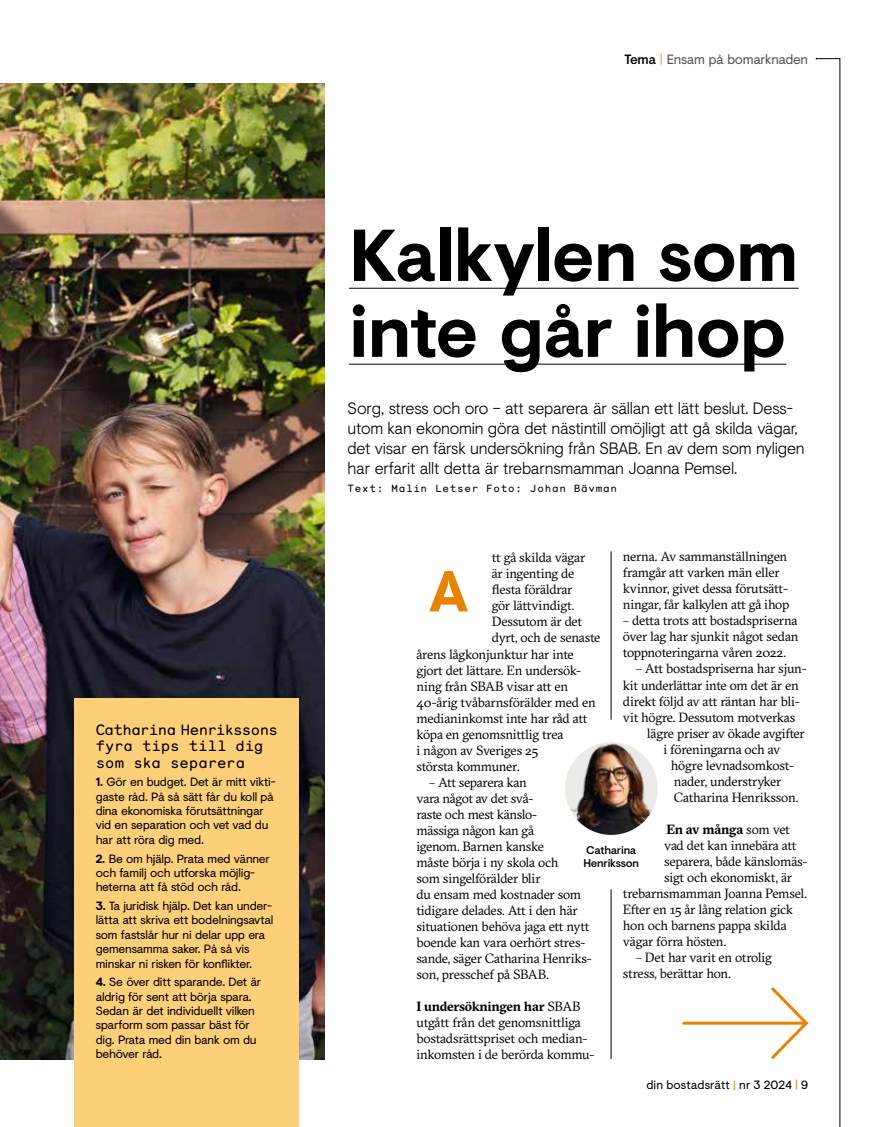
<style>
.page{position:relative;width:872px;height:1127px;background:#fff}
.page>*{position:absolute;margin:0;border:0;box-sizing:border-box;transform-origin:0 0}
.t1{font:700 73.2px/75.9px "Visuelt";letter-spacing:-.02em;color:#000}
.t2{font:700 57.45px "Visuelt";color:#e98200}
.t3{font:300 16.5px/19.8px "Visuelt";letter-spacing:-.015em;color:#000}
.t4{font:15px/16.5px "Monosten";letter-spacing:-.015em;color:#000}
.t5{font:13.5px "Visuelt";letter-spacing:-.02em;color:#575756}
.t6{font:13.35px/16px "GT Sectra";letter-spacing:-.02em;color:#000}
.t7{font:700 13.35px "GT Sectra";letter-spacing:-.02em;color:#000}
.t8{font:12px/14.4px "Visuelt";letter-spacing:-.02em;color:#000}
.t9{font:12px "Visuelt";letter-spacing:.01em;color:#000}
.t10{font:500 11.25px/13.5px "Visuelt";letter-spacing:-.02em;color:#000}
.t11{font:10.5px "Monosten";letter-spacing:.075em;color:#000}
.s1{font-weight:700}
.s2{font-weight:500;color:#000}
.s3{color:#ef9c3f}
.s4{font-weight:400}
.s5{color:#e98200}
</style>
<div class="page">
<img style="left:0;top:84px;width:325px;height:975px">
<svg style="left:816px;top:58px;width:24px;height:1069px"></svg>
<hr style="left:611px;top:551px;width:1px;height:169px;background:#000">
<svg style="left:768px;top:987px;width:41px;height:72px"></svg>
<hr style="left:683px;top:1021px;width:123px;height:3px;background:#e98200">
<hr style="left:349px;top:288px;width:449px;height:1px;background:#000">
<hr style="left:349px;top:364px;width:437px;height:1px;background:#000">
<div style="left:74px;top:698px;width:225px;height:429px;background:#fdcf79"></div>
<img style="left:565px;top:742px;width:92px;height:93px;border-radius:46px">
<hr style="left:611px;top:889px;width:1px;height:170px;background:#000">
<p class="t4" style="left:96px;top:721px;width:184px">Catharina Henrikssons fyra tips till dig som ska separera</p>
<p class="t8" style="left:96px;top:774px;width:181px"><span class="s1">1.</span> Gör en budget. Det är mitt vikti&shy;gaste råd. På så sätt får du koll på dina ekonomiska förutsättningar vid en separation och vet vad du har att röra dig med.</p>
<p class="t8" style="left:96px;top:851px;width:176px"><span class="s1">2.</span> Be om hjälp. Prata med vänner och familj och utforska möjlig&shy;heterna att få stöd och råd.</p>
<p class="t8" style="left:96px;top:898px;width:179px"><span class="s1">3.</span> Ta juridisk hjälp. Det kan under&shy;lätta att skriva ett bodelningsavtal som fastslår hur ni delar upp era gemensamma saker. På så vis minskar ni risken för konflikter.</p>
<p class="t8" style="left:96px;top:974px;width:167px"><span class="s1">4.</span> Se över ditt sparande. Det är aldrig för sent att börja spara.<br>Sedan är det individuellt vilken sparform som passar bäst för dig. Prata med din bank om du behöver råd.</p>
<p class="t5" style="left:624px;top:49px;width:185px"><span class="s2">Tema</span> <span class="s3">|</span> Ensam på bomarknaden</p>
<h1 class="t1" style="left:349px;top:215px;width:451px">Kalkylen som inte går ihop</h1>
<p class="t3" style="left:348px;top:397px;width:458px">Sorg, stress och oro – att separera är sällan ett lätt beslut. Dess&shy;utom kan ekonomin göra det nästintill omöjligt att gå skilda vägar, det visar en färsk undersökning från SBAB. En av dem som nyligen har erfarit allt detta är trebarnsmamman Joanna Pemsel.</p>
<p class="t11" style="left:348px;top:482px;width:271px">Text: Malin Letser Foto: Johan Bävman</p>
<p class="t6" style="left:623px;top:549px;width:168px">nerna. Av sammanställningen framgår att varken män eller kvinnor, givet dessa förutsätt&shy;ningar, får kalkylen att gå ihop</p>
<p class="t6" style="left:623px;top:613px;width:177px;text-align:justify">– detta trots att bostadspriserna över lag har sjunkit något sedan toppnoteringarna våren 2022.</p>
<p class="t6" style="left:635px;top:661px;width:172px">– Att bostadspriserna har sjun-</p>
<p class="t6" style="left:623px;top:677px;width:177px">kit underlättar inte om det är en</p>
<p class="t6" style="left:623px;top:693px;width:178px">direkt följd av att räntan har bli-</p>
<p class="t6" style="left:623px;top:709px;width:174px">vit högre. Dessutom motverkas</p>
<p class="t6" style="left:647px;top:725px;width:159px">lägre priser av ökade avgifter</p>
<p class="t6" style="left:663px;top:741px;width:119px">i föreningarna och av</p>
<p class="t6" style="left:671px;top:757px;width:125px">högre levnadsomkost-</p>
<p class="t6" style="left:674px;top:773px;width:109px">nader, understryker</p>
<p class="t6" style="left:674px;top:789px;width:126px">Catharina Henriksson.</p>
<p class="t7" style="left:666px;top:821px;width:125px">En av många <span class="s4">som vet</span></p>
<p class="t6" style="left:664px;top:837px;width:134px">vad det kan innebära att</p>
<p class="t6" style="left:664px;top:853px;width:145px">separera, både känslomäs-</p>
<p class="t6" style="left:664px;top:869px;width:129px">sigt och ekonomiskt, är</p>
<p class="t6" style="left:623px;top:885px;width:185px">trebarnsmamman Joanna Pemsel.</p>
<p class="t6" style="left:623px;top:901px;width:171px">Efter en 15 år lång relation gick</p>
<p class="t6" style="left:623px;top:917px;width:165px">hon och barnens pappa skilda</p>
<p class="t6" style="left:623px;top:933px;width:105px">vägar förra hösten.</p>
<p class="t6" style="left:623px;top:949px;width:150px;text-indent:13px">– Det har varit en otrolig stress, berättar hon.</p>
<p class="t6" style="left:492px;top:550px;width:95px">tt gå skilda vägar</p>
<p class="t6" style="left:492px;top:566px;width:84px">är ingenting de</p>
<p class="t6" style="left:492px;top:582px;width:82px">flesta föräldrar</p>
<p class="t6" style="left:492px;top:598px;width:84px">gör lättvindigt.</p>
<p class="t6" style="left:492px;top:614px;width:92px">Dessutom är det</p>
<p class="t6" style="left:492px;top:630px;width:110px">dyrt, och de senaste</p>
<p class="t6" style="left:416px;top:646px;width:159px">årens lågkonjunktur har inte</p>
<p class="t6" style="left:416px;top:662px;width:166px">gjort det lättare. En undersök-</p>
<p class="t6" style="left:416px;top:678px;width:153px">ning från SBAB visar att en</p>
<p class="t6" style="left:416px;top:694px;width:181px">40-årig tvåbarnsförälder med en</p>
<p class="t6" style="left:416px;top:710px;width:173px">medianinkomst inte har råd att</p>
<p class="t6" style="left:416px;top:726px;width:149px">köpa en genomsnittlig trea</p>
<p class="t6" style="left:416px;top:742px;width:123px">i någon av Sveriges 25</p>
<p class="t6" style="left:416px;top:758px;width:105px">största kommuner.</p>
<p class="t6" style="left:416px;top:774px;width:177px;text-indent:13px">– Att separera kan<br>vara något av det svå-<br>raste och mest känslo-<br>mässiga någon kan gå<br>igenom. Barnen kanske<br>måste börja i ny skola och<br>som singelförälder blir<br>du ensam med kostnader som tidigare delades. Att i den här situationen behöva jaga ett nytt boende kan vara oerhört stres&shy;sande, säger Catharina Henriks&shy;son, presschef på SBAB.</p>
<p class="t6" style="left:416px;top:999px;width:179px"><span class="s1">I undersökningen har</span> SBAB utgått från det genomsnittliga bostadsrättspriset och median&shy;inkomsten i de berörda kommu-</p>
<h2 class="t2" style="left:429px;top:548px;width:40px">A</h2>
<p class="t10" style="left:583px;top:843px;width:57px">Catharina<br>Henriksson</p>
<p class="t9" style="left:646px;top:1076px;width:163px">din bostadsrätt <span class="s5">|</span> nr 3 2024 <span class="s5">|</span> 9</p>
</div>
